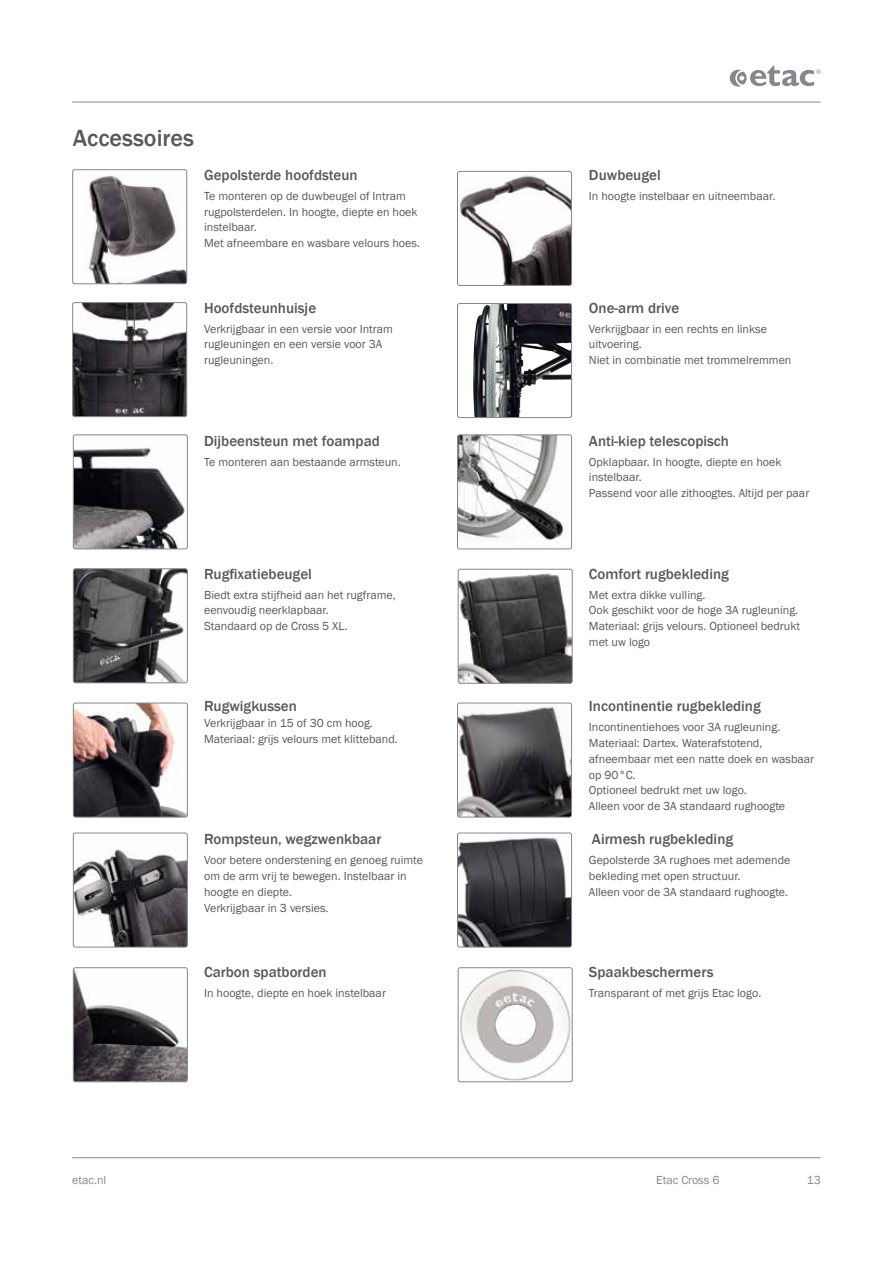
<style>
.page{position:relative;width:893px;height:1263px;background:#fff}
.page>*{position:absolute;margin:0;border:0;box-sizing:border-box;transform-origin:0 0}
.t1{font:500 24px "Franklin Gothic";color:#58595b}
.t2{font:500 15px "Franklin Gothic";color:#58595b}
.t3{font:12px/15.8px "Franklin Gothic";color:#58595b}
.t4{font:12px "Franklin Gothic";color:#84888c}
</style>
<div class="page">
<img style="left:85px;top:175px;width:102px;height:109px">
<div style="left:72px;top:169px;width:115px;height:115px;border:1px solid #84888c;border-radius:2px"></div>
<img style="left:74px;top:304px;width:113px;height:113px">
<div style="left:72px;top:302px;width:115px;height:115px;border:1px solid #84888c;border-radius:2px"></div>
<img style="left:457px;top:171px;width:115px;height:113px">
<div style="left:457px;top:171px;width:115px;height:115px;border:1px solid #84888c;border-radius:2px"></div>
<img style="left:460px;top:572px;width:111px;height:110px">
<div style="left:458px;top:569px;width:115px;height:115px;border:1px solid #84888c;border-radius:2px"></div>
<img style="left:457px;top:703px;width:115px;height:114px">
<div style="left:457px;top:703px;width:115px;height:114px;border:1px solid #84888c;border-radius:2px"></div>
<img style="left:73px;top:833px;width:113px;height:114px">
<div style="left:73px;top:833px;width:115px;height:114px;border:1px solid #84888c;border-radius:2px"></div>
<img style="left:473px;top:305px;width:99px;height:113px">
<div style="left:457px;top:303px;width:115px;height:115px;border:1px solid #84888c;border-radius:2px"></div>
<img style="left:460px;top:969px;width:111px;height:111px">
<div style="left:458px;top:967px;width:115px;height:115px;border:1px solid #84888c;border-radius:2px"></div>
<img style="left:73px;top:448px;width:112px;height:101px">
<div style="left:73px;top:434px;width:115px;height:115px;border:1px solid #84888c;border-radius:2px"></div>
<img style="left:73px;top:703px;width:113px;height:114px">
<div style="left:73px;top:703px;width:115px;height:114px;border:1px solid #84888c;border-radius:2px"></div>
<img style="left:73px;top:570px;width:113px;height:113px">
<div style="left:73px;top:568px;width:115px;height:115px;border:1px solid #84888c;border-radius:2px"></div>
<img style="left:457px;top:436px;width:115px;height:113px">
<div style="left:457px;top:434px;width:115px;height:115px;border:1px solid #84888c;border-radius:2px"></div>
<img style="left:73px;top:970px;width:113px;height:112px">
<div style="left:73px;top:967px;width:115px;height:115px;border:1px solid #84888c;border-radius:2px"></div>
<img style="left:457px;top:833px;width:115px;height:114px">
<div style="left:457px;top:833px;width:115px;height:114px;border:1px solid #84888c;border-radius:2px"></div>
<hr style="left:72px;top:102px;width:749px;height:1px;background:#84888c">
<hr style="left:72px;top:1157px;width:749px;height:1px;background:#84888c">
<svg style="left:730px;top:65px;width:91px;height:22px"></svg>
<h1 class="t1" style="left:73px;top:124px;width:123px">Accessoires</h1>
<p class="t2" style="left:204px;top:166px;width:155px">Gepolsterde hoofdsteun</p>
<p class="t3" style="left:204px;top:188px;width:217px">Te monteren op de duwbeugel of Intram rugpolsterdelen. In hoogte, diepte en hoek instelbaar.<br>Met afneembare en wasbare velours hoes.</p>
<p class="t2" style="left:204px;top:298px;width:114px">Hoofdsteunhuisje</p>
<p class="t3" style="left:204px;top:321px;width:190px">Verkrijgbaar in een versie voor Intram rugleuningen en een versie voor 3A rugleuningen.</p>
<p class="t2" style="left:204px;top:431px;width:177px">Dijbeensteun met foampad</p>
<p class="t3" style="left:204px;top:454px;width:198px">Te monteren aan bestaande armsteun.</p>
<p class="t2" style="left:204px;top:564px;width:109px">Rugfixatiebeugel</p>
<p class="t3" style="left:204px;top:587px;width:193px">Biedt extra stijfheid aan het rugframe, eenvoudig neerklapbaar.<br>Standaard op de Cross 5 XL.</p>
<p class="t2" style="left:204px;top:697px;width:94px">Rugwigkussen</p>
<p class="t3" style="left:204px;top:715px;width:195px">Verkrijgbaar in 15 of 30 cm hoog.<br>Materiaal: grijs velours met klitteband.</p>
<p class="t2" style="left:204px;top:830px;width:179px">Rompsteun, wegzwenkbaar</p>
<p class="t3" style="left:204px;top:853px;width:220px">Voor betere onderstening en genoeg ruimte om de arm vrij te bewegen. Instelbaar in hoogte en diepte.<br>Verkrijgbaar in 3 versies.</p>
<p class="t2" style="left:204px;top:963px;width:124px">Carbon spatborden</p>
<p class="t3" style="left:204px;top:985px;width:183px">In hoogte, diepte en hoek instelbaar</p>
<p class="t2" style="left:589px;top:166px;width:73px">Duwbeugel</p>
<p class="t3" style="left:589px;top:188px;width:188px">In hoogte instelbaar en uitneembaar.</p>
<p class="t2" style="left:589px;top:298px;width:92px">One-arm drive</p>
<p class="t3" style="left:589px;top:321px;width:204px">Verkrijgbaar in een rechts en linkse uitvoering.<br>Niet in combinatie met trommelremmen</p>
<p class="t2" style="left:589px;top:431px;width:142px">Anti-kiep telescopisch</p>
<p class="t3" style="left:589px;top:454px;width:222px">Opklapbaar. In hoogte, diepte en hoek instelbaar.<br>Passend voor alle zithoogtes. Altijd per paar</p>
<p class="t2" style="left:589px;top:564px;width:142px">Comfort rugbekleding</p>
<p class="t3" style="left:589px;top:587px;width:213px">Met extra dikke vulling.<br>Ook geschikt voor de hoge 3A rugleuning.<br>Materiaal: grijs velours. Optioneel bedrukt met uw logo</p>
<p class="t2" style="left:589px;top:697px;width:173px">Incontinentie rugbekleding</p>
<p class="t3" style="left:589px;top:720px;width:227px">Incontinentiehoes voor 3A rugleuning.<br>Materiaal: Dartex. Waterafstotend, afneembaar met een natte doek en wasbaar op 90°C.<br>Optioneel bedrukt met uw logo.<br>Alleen voor de 3A standaard rughoogte</p>
<p class="t2" style="left:592px;top:830px;width:143px">Airmesh rugbekleding</p>
<p class="t3" style="left:589px;top:853px;width:203px">Gepolsterde 3A rughoes met ademende bekleding met open structuur.<br>Alleen voor de 3A standaard rughoogte.</p>
<p class="t2" style="left:589px;top:963px;width:126px">Spaakbeschermers</p>
<p class="t3" style="left:589px;top:985px;width:174px">Transparant of met grijs Etac logo.</p>
<p class="t4" style="left:72px;top:1173px;width:36px">etac.nl</p>
<p class="t4" style="left:656px;top:1173px;width:65px">Etac Cross 6</p>
<p class="t4" style="left:807px;top:1173px;width:15px">13</p>
</div>
